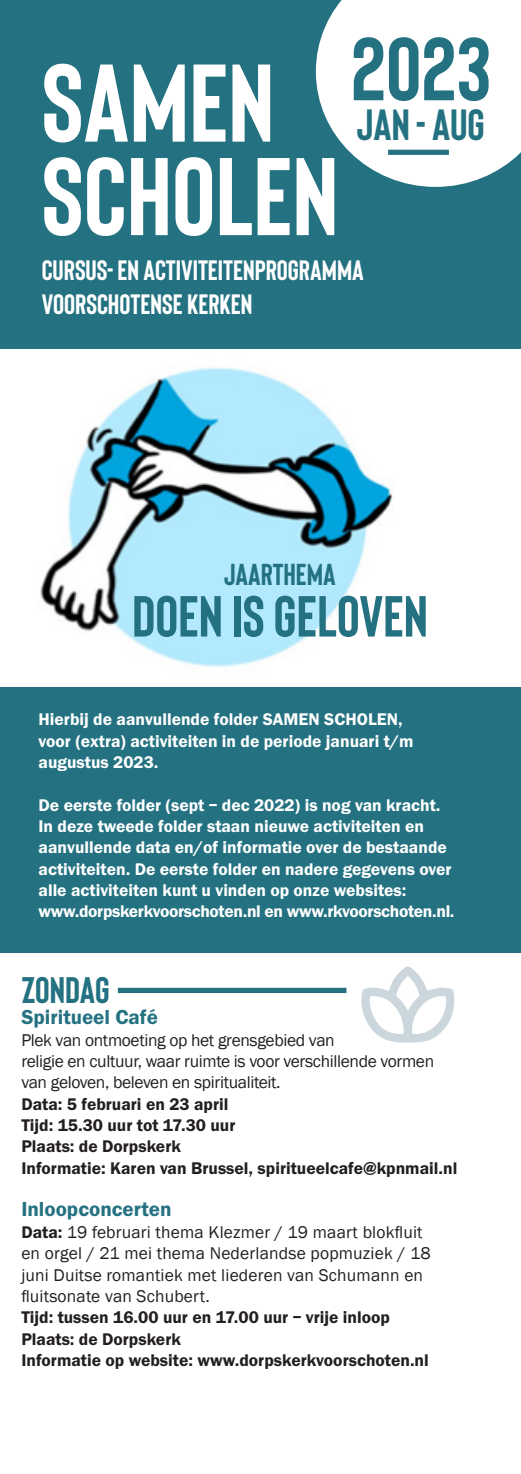
<style>
.page{position:relative;width:521px;height:1474px;background:#fff}
.page>*{position:absolute;margin:0;border:0;box-sizing:border-box;transform-origin:0 0}
.t1{font:700 110.08px/93.5px "Bison";color:#fff}
.t2{font:700 89.08px "Bison";color:#247281}
.t3{font:700 57.75px "Bison";color:#247281}
.t4{font:700 43.57px "Bison";color:#247281}
.t5{font:700 36.93px "Bison";letter-spacing:-.005em;color:#247281}
.t6{font:700 30.28px "Bison";color:#247281}
.t7{font:700 28px/33.8px "Bison";color:#fff}
.t8{font:600 21px "Franklin Got ITC";color:#247281}
.t9{font:600 17.5px/21.3px "Franklin Got ITC";color:#fff}
.t10{font:17.5px/21.3px "Franklin Gothic";color:#231f20}
.t11{font:17.5px/21.3px "Franklin Gothic";letter-spacing:-.02em;color:#231f20}
.s1{font-family:"Franklin Got ITC";font-weight:600}
</style>
<div class="page">
<div style="left:0;top:0;width:521px;height:952px;background:#247281"></div>
<svg style="left:316px;top:0;width:205px;height:187px;background:#e5eef0"></svg>
<div style="left:388px;top:150px;width:61px;height:5px;background:#247281"></div>
<div style="left:0;top:349px;width:521px;height:338px;background:#fff"></div>
<img style="left:40px;top:367px;width:353px;height:300px">
<div style="left:118px;top:987px;width:228px;height:6px;background:#247281"></div>
<svg style="left:361px;top:966px;width:94px;height:77px"></svg>
<p class="t2" style="left:351px;top:21px;width:142px">2023</p>
<p class="t4" style="left:357px;top:101px;width:129px">JAN - AUG</p>
<p class="t1" style="left:42px;top:57px;width:298px">SAMEN<br>SCHOLEN</p>
<p class="t7" style="left:42px;top:254px;width:324px">CURSUS- EN ACTIVITEITENPROGRAMMA<br>VOORSCHOTENSE KERKEN</p>
<p class="t6" style="left:224px;top:558px;width:113px">JAARTHEMA</p>
<p class="t3" style="left:132px;top:585px;width:297px">DOEN IS GELOVEN</p>
<p class="t9" style="left:39px;top:708px;width:377px">Hierbij de aanvullende folder SAMEN SCHOLEN, voor (extra) activiteiten in de periode januari t/m augustus 2023.</p>
<p class="t9" style="left:39px;top:794px;width:417px">De eerste folder (sept – dec 2022) is nog van kracht.<br>In deze tweede folder staan nieuwe activiteiten en aanvullende data en/of informatie over de bestaande activiteiten. De eerste folder en nadere gegevens over alle activiteiten kunt u vinden op onze websites: www.dorpskerkvoorschoten.nl en www.rkvoorschoten.nl.</p>
<p class="t5" style="left:21px;top:969px;width:90px">ZONDAG</p>
<p class="t8" style="left:21px;top:1005px;width:138px">Spiritueel Café</p>
<p class="t11" style="left:21px;top:1029px;width:437px">Plek van ontmoeting op het grensgebied van<br>religie en cultuur, waar ruimte is voor verschillende vormen van geloven, beleven en spiritualiteit.<br><span class="s1">Data: 5 februari en 23 april<br>Tijd: 15.30 uur tot 17.30 uur<br>Plaats: de Dorpskerk<br>Informatie: Karen van Brussel, spiritueelcafe@kpnmail.nl</span></p>
<p class="t8" style="left:21px;top:1197px;width:152px">Inloopconcerten</p>
<p class="t10" style="left:21px;top:1221px;width:411px"><span class="s1">Data:</span> 19 februari thema Klezmer / 19 maart blokfluit en orgel / 21 mei thema Nederlandse popmuziek / 18 juni Duitse romantiek met liederen van Schumann en fluitsonate van Schubert.<br><span class="s1">Tijd: tussen 16.00 uur en 17.00 uur – vrije inloop Plaats: de Dorpskerk<br>Informatie op website: www.dorpskerkvoorschoten.nl</span></p>
</div>
